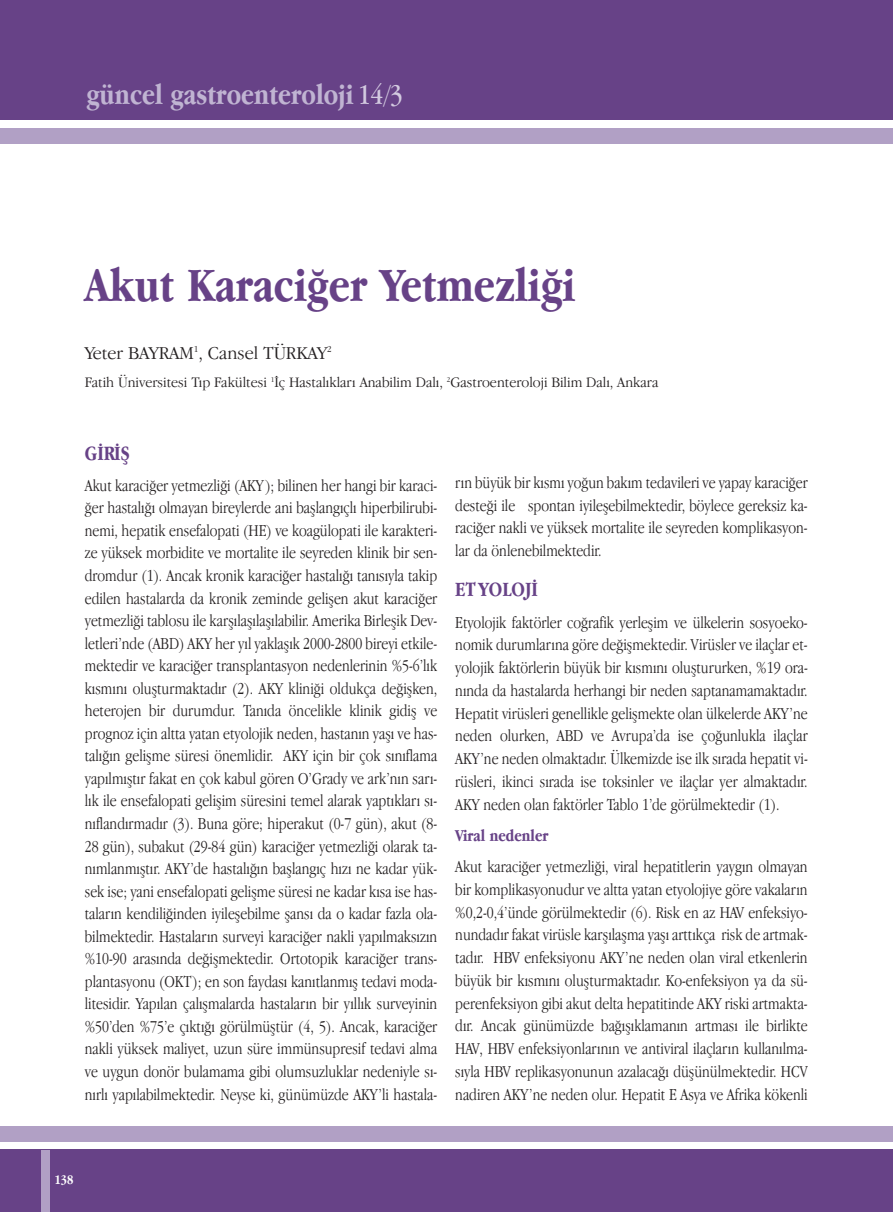
<style>
.page{position:relative;width:893px;height:1212px;background:#fff}
.page>*{position:absolute;margin:0;border:0;box-sizing:border-box;transform-origin:0 0}
.t1{font:700 49.5px "Apple Garamond";color:#674287}
.t2{font:700 30px "Apple Garamond";color:#c0b4d2}
.t3{font:700 21px "Apple Garamond";color:#674287}
.t4{font:300 18.75px "Apple Garamond";color:#231f20;scale:1.2 1}
.t5{font:300 17.25px/22.5px "Apple Garamond";color:#231f20;text-align:justify}
.t6{font:700 17.25px "Apple Garamond";color:#674287}
.t7{font:300 15px "Apple Garamond";color:#231f20;scale:1.17 1}
.t8{font:700 13.5px "Apple Garamond";color:#fff}
.s1{font-weight:400;font-size:29.55px;color:#d3cae0}
</style>
<div class="page">
<div style="left:0;top:0;width:893px;height:119px;background:#674287"></div>
<div style="left:0;top:1150px;width:893px;height:62px;background:#674287"></div>
<div style="left:0;top:128px;width:893px;height:15px;background:#b1a0c5"></div>
<div style="left:0;top:1127px;width:893px;height:15px;background:#b1a0c5"></div>
<div style="left:41px;top:1150px;width:9px;height:62px;background:#b1a0c5"></div>
<h2 class="t2" style="left:86px;top:82px;width:318px">güncel gastroenteroloji<span class="s1">14/3</span></h2>
<h1 class="t1" style="left:85px;top:265px;width:492px">Akut Karaciğer Yetmezliği</h1>
<p class="t4" style="left:85px;top:345px;width:207px">Yeter BAYRAM<sup>1</sup>, Cansel TÜRKAY<sup>2</sup></p>
<p class="t7" style="left:85px;top:376px;width:492px">Fatih Üniversitesi Tıp Fakültesi <sup>1</sup>İç Hastalıkları Anabilim Dalı, <sup>2</sup>Gastroenteroloji Bilim Dalı, Ankara</p>
<p class="t3" style="left:85px;top:444px;width:47px">GİRİŞ</p>
<p class="t5" style="left:85px;top:475px;width:354px">Akut karaciğer yetmezliği (AKY); bilinen her hangi bir karaci&shy;ğer hastalığı olmayan bireylerde ani başlangıçlı hiperbilirubi&shy;nemi, hepatik ensefalopati (HE) ve koagülopati ile karakteri&shy;ze yüksek morbidite ve mortalite ile seyreden klinik bir sen&shy;dromdur (1). Ancak kronik karaciğer hastalığı tanısıyla takip edilen hastalarda da kronik zeminde gelişen akut karaciğer yetmezliği tablosu ile karşılaşılaşılabilir. Amerika Birleşik Dev&shy;letleri’nde (ABD) AKY her yıl yaklaşık 2000-2800 bireyi etkile&shy;mektedir ve karaciğer transplantasyon nedenlerinin %5-6’lık kısmını oluşturmaktadır (2). AKY kliniği oldukça değişken, heterojen bir durumdur. Tanıda öncelikle klinik gidiş ve prognoz için altta yatan etyolojik neden, hastanın yaşı ve has&shy;talığın gelişme süresi önemlidir. AKY için bir çok sınıflama yapılmıştır fakat en çok kabul gören O’Grady ve ark’nın sarı&shy;lık ile ensefalopati gelişim süresini temel alarak yaptıkları sı&shy;nıflandırmadır (3). Buna göre; hiperakut (0-7 gün), akut (8- 28 gün), subakut (29-84 gün) karaciğer yetmezliği olarak ta&shy;nımlanmıştır. AKY’de hastalığın başlangıç hızı ne kadar yük&shy;sek ise; yani ensefalopati gelişme süresi ne kadar kısa ise has&shy;taların kendiliğinden iyileşebilme şansı da o kadar fazla ola&shy;bilmektedir. Hastaların surveyi karaciğer nakli yapılmaksızın %10-90 arasında değişmektedir. Ortotopik karaciğer trans&shy;plantasyonu (OKT); en son faydası kanıtlanmış tedavi moda&shy;litesidir. Yapılan çalışmalarda hastaların bir yıllık surveyinin %50’den %75’e çıktığı görülmüştür (4, 5). Ancak, karaciğer nakli yüksek maliyet, uzun süre immünsupresif tedavi alma ve uygun donör bulamama gibi olumsuzluklar nedeniyle sı&shy;nırlı yapılabilmektedir. Neyse ki, günümüzde AKY’li hastala-</p>
<p class="t5" style="left:455px;top:472px;width:354px">rın büyük bir kısmı yoğun bakım tedavileri ve yapay karaciğer desteği ile spontan iyileşebilmektedir, böylece gereksiz ka&shy;raciğer nakli ve yüksek mortalite ile seyreden komplikasyon&shy;lar da önlenebilmektedir.</p>
<p class="t3" style="left:455px;top:581px;width:84px">ET YOLOJİ</p>
<p class="t5" style="left:455px;top:612px;width:354px">Etyolojik faktörler coğrafik yerleşim ve ülkelerin sosyoeko&shy;nomik durumlarına göre değişmektedir. Virüsler ve ilaçlar et&shy;yolojik faktörlerin büyük bir kısmını oluştururken, %19 ora&shy;nında da hastalarda herhangi bir neden saptanamamaktadır.<br>Hepatit virüsleri genellikle gelişmekte olan ülkelerde AKY’ne neden olurken, ABD ve Avrupa’da ise çoğunlukla ilaçlar AKY’ne neden olmaktadır. Ülkemizde ise ilk sırada hepatit vi&shy;rüsleri, ikinci sırada ise toksinler ve ilaçlar yer almaktadır.<br>AKY neden olan faktörler Tablo 1’de görülmektedir (1).</p>
<p class="t6" style="left:455px;top:828px;width:95px">Viral nedenler</p>
<p class="t5" style="left:455px;top:856px;width:354px">Akut karaciğer yetmezliği, viral hepatitlerin yaygın olmayan bir komplikasyonudur ve altta yatan etyolojiye göre vakaların %0,2-0,4’ünde görülmektedir (6). Risk en az HAV enfeksiyo&shy;nundadır fakat virüsle karşılaşma yaşı arttıkça risk de artmak&shy;tadır. HBV enfeksiyonu AKY’ne neden olan viral etkenlerin büyük bir kısmını oluşturmaktadır. Ko-enfeksiyon ya da sü&shy;perenfeksiyon gibi akut delta hepatitinde AKY riski artmakta&shy;dır. Ancak günümüzde bağışıklamanın artması ile birlikte HAV, HBV enfeksiyonlarının ve antiviral ilaçların kullanılma&shy;sıyla HBV replikasyonunun azalacağı düşünülmektedir. HCV nadiren AKY’ne neden olur. Hepatit E Asya ve Afrika kökenli</p>
<p class="t8" style="left:54px;top:1174px;width:21px">138</p>
</div>
